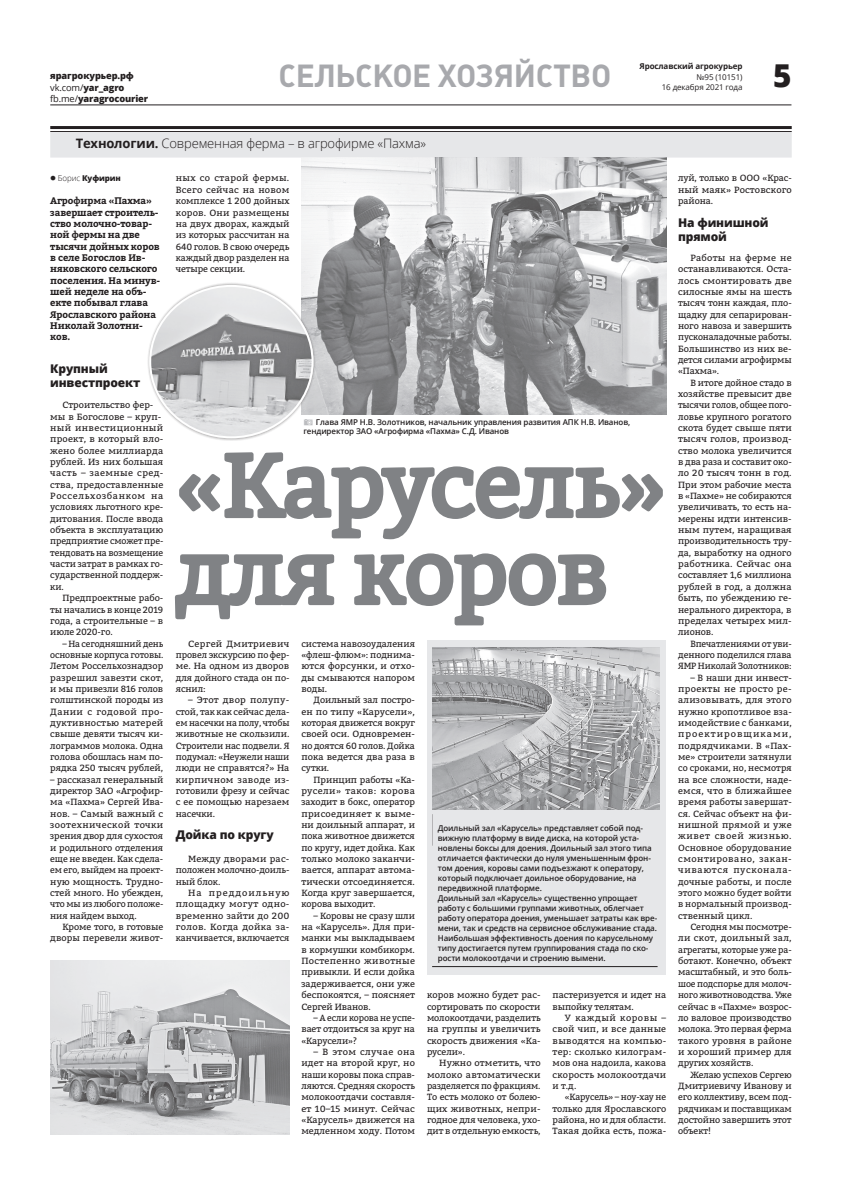
<style>
.page{position:relative;width:842px;height:1191px;background:#fff}
.page>*{position:absolute;margin:0;border:0;box-sizing:border-box;transform-origin:0 0}
.t1{font:88.3px/87px "Bitter";letter-spacing:-.01em;color:#808285}
.t2{font:700 31.5px "Plumb";letter-spacing:-.01em;color:#a8a9ad}
.t3{font:800 31.5px "Open Sans";color:#231f20}
.t4{font:300 13px "Open Sans";letter-spacing:-.015em;color:#231f20}
.t5{font:800 12px/14px "Open Sans";letter-spacing:-.015em;color:#231f20}
.t6{font:700 9.5px/11.3px "Bitter";letter-spacing:-.01em;color:#231f20}
.t7{font:800 9.2px/11.3px "Open Sans";letter-spacing:-.015em;color:#231f20}
.t8{font:9px/11.3px "Bitter";letter-spacing:-.005em;color:#231f20;text-align:justify}
.t9{font:600 8px/10px "Open Sans";letter-spacing:-.015em;color:#231f20}
.t10{font:8px "Open Sans";letter-spacing:-.015em;color:#231f20}
.t11{font:700 8px "Open Sans";letter-spacing:-.015em;color:#231f20}
.t12{font:800 8px "Open Sans";letter-spacing:-.015em;color:#231f20}
.s1{font-weight:400}
.s2{font-weight:700}
.s3{font-weight:300}
.s4{font-family:"SD Helveticons Demo";font-weight:400;font-size:12px;color:#bcbdc0}
</style>
<div class="page">
<hr style="left:50px;top:105px;width:741px;height:1px;background:#231f20">
<hr style="left:50px;top:126px;width:741px;height:3px;background:#231f20">
<hr style="left:50px;top:131px;width:741px;height:1px;background:#231f20">
<div style="left:50px;top:132px;width:741px;height:26px;background:#e6e7e9"></div>
<img style="left:301px;top:157px;width:365px;height:257px">
<img style="left:50px;top:960px;width:239px;height:174px">
<div style="left:146px;top:282px;width:170px;height:159px;background:#231f20;opacity:.25"></div>
<img style="left:150px;top:286px;width:22px;height:151px">
<svg style="left:172px;top:256px;width:493px;height:370px"></svg>
<div style="left:427px;top:641px;width:239px;height:334px;background:#e6e7e9"></div>
<img style="left:433px;top:648px;width:227px;height:161px">
<svg style="left:432px;top:814px;width:1px;height:31px"></svg>
<hr style="left:432px;top:966px;width:225px;height:1px;background:#231f20">
<h2 class="t2" style="left:278px;top:58px;width:334px">СЕЛЬСКОЕ ХОЗЯЙСТВО</h2>
<p class="t11" style="left:639px;top:61px;width:104px">Ярославский агрокурьер</p>
<p class="t10" style="left:696px;top:71px;width:47px">№95 (10151)</p>
<p class="t7" style="left:50px;top:70px;width:85px">ярагрокурьер.рф <span class="s1">vk.com/</span>yar_agro</p>
<p class="t10" style="left:662px;top:82px;width:82px">16 декабря 2021 года</p>
<p class="t7" style="left:50px;top:93px;width:99px"><span class="s1">fb.me/</span>yaragrocourier</p>
<h2 class="t3" style="left:773px;top:52px;width:20px">5</h2>
<h3 class="t4" style="left:76px;top:134px;width:352px"><span class="s2">Технологии.</span> Современная ферма – в агрофирме «Пахма»</h3>
<p class="t12" style="left:58px;top:172px;width:65px"><span class="s3">Борис</span> Куфирин</p>
<p class="t6" style="left:50px;top:195px;width:111px">Агрофирма «Пахма» завершает строитель&shy;ство молочно-товар&shy;ной фермы на две тысячи дойных коров в селе Богослов Ив&shy;няковского сельского поселения. На минув&shy;шей неделе на объ&shy;екте побывал глава<br>Ярославского района<br>Николай Золотни&shy;ков.</p>
<h3 class="t5" style="left:50px;top:361px;width:92px">Крупный инвестпроект</h3>
<p class="t8" style="left:50px;top:399px;width:115px;text-align:left;text-indent:12px">Строительство фер&shy;мы в Богослове – круп&shy;ный инвестиционный проект, в который вло&shy;жено более миллиарда рублей. Из них большая часть – заемные сред&shy;ства, предоставленные<br>Россельхозбанком на условиях льготного кре&shy;дитования. После ввода объекта в эксплуатацию предприятие сможет пре&shy;тендовать на возмещение части затрат в рамках го&shy;сударственной поддерж&shy;ки.</p>
<p class="t8" style="left:50px;top:592px;width:115px;text-indent:12px">Предпроектные рабо&shy;ты начались в конце 2019 года, а строительные – в июле 2020-го.</p>
<p class="t8" style="left:50px;top:638px;width:115px;text-indent:12px">– На сегодняшний день основные корпуса готовы.<br>Летом Россельхознадзор разрешил завезти скот, и мы привезли 816 голов голштинской породы из Дании с годовой про&shy;дуктивностью матерей свыше девяти тысяч ки&shy;лограммов молока. Одна голова обошлась нам по&shy;рядка 250 тысяч рублей,</p>
<p class="t8" style="left:50px;top:774px;width:115px">– рассказал генеральный директор ЗАО «Агрофир&shy;ма «Пахма» Сергей Ива&shy;нов. – Самый важный с зоотехнической точки зрения двор для сухостоя и родильного отделения еще не введен. Как сдела&shy;ем его, выйдем на проект&shy;ную мощность. Трудно&shy;стей много. Но убежден, что мы из любого положе&shy;ния найдем выход.</p>
<p class="t8" style="left:50px;top:921px;width:115px;text-align:right">Кроме того, в готовые дворы перевели живот-</p>
<p class="t8" style="left:176px;top:173px;width:115px">ных со старой фермы.<br>Всего сейчас на новом комплексе 1 200 дойных коров. Они размещены на двух дворах, каждый из которых рассчитан на 640 голов. В свою очередь каждый двор разделен на четыре секции.</p>
<p class="t9" style="left:303px;top:417px;width:328px;line-height:9.5px"><span class="s4">]</span> Глава ЯМР Н.В. Золотников, начальник управления развития АПК Н.В. Иванов, гендиректор ЗАО «Агрофирма «Пахма» С.Д. Иванов</p>
<h1 class="t1" style="left:176px;top:442px;width:491px">«Карусель» для коров</h1>
<p class="t8" style="left:176px;top:638px;width:115px;text-indent:12px">Сергей Дмитриевич провел экскурсию по фер&shy;ме. На одном из дворов для дойного стада он по&shy;яснил:</p>
<p class="t8" style="left:176px;top:694px;width:115px;text-indent:12px">– Этот двор полупу&shy;стой, так как сейчас дела&shy;ем насечки на полу, чтобы животные не скользили.<br>Строители нас подвели. Я подумал: «Неужели наши люди не справятся?» На кирпичном заводе из&shy;готовили фрезу и сейчас с ее помощью нарезаем насечки.</p>
<h3 class="t5" style="left:176px;top:827px;width:99px">Дойка по кругу</h3>
<p class="t8" style="left:176px;top:853px;width:115px;text-indent:12px">Между дворами рас&shy;положен молочно-доиль&shy;ный блок.</p>
<p class="t8" style="left:176px;top:887px;width:115px;text-indent:12px">На преддоильную площадку могут одно&shy;временно зайти до 200 голов. Когда дойка за&shy;канчивается, включается</p>
<p class="t8" style="left:301px;top:638px;width:115px">система навозоудаления «флеш-флюм»: поднима&shy;ются форсунки, и отхо&shy;ды смываются напором воды.</p>
<p class="t8" style="left:301px;top:694px;width:115px;text-indent:12px">Доильный зал постро&shy;ен по типу «Карусели», которая движется вокруг своей оси. Одновремен&shy;но доятся 60 голов. Дойка пока ведется два раза в сутки.</p>
<p class="t8" style="left:301px;top:774px;width:115px;text-indent:12px">Принцип работы «Ка&shy;русели» таков: корова заходит в бокс, оператор присоединяет к выме&shy;ни доильный аппарат, и пока животное движется по кругу, идет дойка. Как только молоко заканчи&shy;вается, аппарат автома&shy;тически отсоединяется.<br>Когда круг завершается, корова выходит.</p>
<p class="t8" style="left:301px;top:910px;width:115px;text-indent:12px">– Коровы не сразу шли на «Карусель». Для при&shy;манки мы выкладываем в кормушки комбикорм.<br>Постепенно животные привыкли. И если дойка задерживается, они уже беспокоятся, – поясняет Сергей Иванов.</p>
<p class="t8" style="left:301px;top:1012px;width:115px;text-indent:12px">– А если корова не успе&shy;вает отдоиться за круг на «Карусели»?</p>
<p class="t8" style="left:301px;top:1046px;width:115px;text-indent:12px">– В этом случае она идет на второй круг, но наши коровы пока справ&shy;ляются. Средняя скорость молокоотдачи составля&shy;ет 10–15 минут. Сейчас «Карусель» движется на медленном ходу. Потом</p>
<p class="t9" style="left:438px;top:822px;width:221px">Доильный зал «Карусель» представляет собой под&shy;вижную платформу в виде диска, на которой уста&shy;новлены боксы для доения. Доильный зал этого типа отличается фактически до нуля уменьшенным фрон&shy;том доения, коровы сами подъезжают к оператору, который подключает доильное оборудование, на передвижной платформе.<br>Доильный зал «Карусель» существенно упрощает работу с большими группами животных, облегчает работу оператора доения, уменьшает затраты как вре&shy;мени, так и средств на сервисное обслуживание стада.<br>Наибольшая эффективность доения по карусельному типу достигается путем группирования стада по ско&shy;рости молокоотдачи и строению вымени.</p>
<p class="t8" style="left:552px;top:989px;width:115px">пастеризуется и идет на выпойку телятам.</p>
<p class="t8" style="left:552px;top:1012px;width:115px;text-indent:12px">У каждый коровы – свой чип, и все данные выводятся на компью&shy;тер: сколько килограм&shy;мов она надоила, какова скорость молокоотдачи и т.д.</p>
<p class="t8" style="left:552px;top:1091px;width:115px;text-indent:12px">«Карусель» – ноу-хау не только для Ярославского района, но и для области.<br>Такая дойка есть, пожа-</p>
<p class="t8" style="left:427px;top:989px;width:115px">коров можно будет рас&shy;сортировать по скорости молокоотдачи, разделить на группы и увеличить скорость движения «Ка&shy;русели».</p>
<p class="t8" style="left:427px;top:1057px;width:115px;text-indent:12px">Нужно отметить, что молоко автоматически разделяется по фракциям.<br>То есть молоко от болею&shy;щих животных, непри&shy;годное для человека, ухо&shy;дит в отдельную емкость,</p>
<p class="t8" style="left:678px;top:173px;width:115px">луй, только в ООО «Крас&shy;ный маяк» Ростовского района.</p>
<h3 class="t5" style="left:678px;top:215px;width:92px">На финишной прямой</h3>
<p class="t8" style="left:678px;top:252px;width:115px;text-indent:12px">Работы на ферме не останавливаются. Оста&shy;лось смонтировать две силосные ямы на шесть тысяч тонн каждая, пло&shy;щадку для сепарирован&shy;ного навоза и завершить пусконаладочные работы.<br>Большинство из них ве&shy;дется силами агрофирмы «Пахма».</p>
<p class="t8" style="left:678px;top:377px;width:115px;text-indent:12px">В итоге дойное стадо в хозяйстве превысит две тысячи голов, общее пого&shy;ловье крупного рогатого скота будет свыше пяти тысяч голов, производ&shy;ство молока увеличится в два раза и составит око&shy;ло 20 тысяч тонн в год.<br>При этом рабочие места в «Пахме» не собираются увеличивать, то есть на&shy;мерены идти интенсив&shy;ным путем, наращивая производительность тру&shy;да, выработку на одного работника. Сейчас она составляет 1,6 миллиона рублей в год, а должна быть, по убеждению ге&shy;нерального директора, в пределах четырех мил&shy;лионов.</p>
<p class="t8" style="left:678px;top:638px;width:115px;text-indent:12px">Впечатлениями от уви&shy;денного поделился глава ЯМР Николай Золотников:</p>
<p class="t8" style="left:678px;top:672px;width:115px;text-indent:12px">– В наши дни инвест&shy;проекты не просто ре&shy;ализовывать, для этого нужно кропотливое вза&shy;имодействие с банками, проектировщиками, подрядчиками. В «Пах&shy;ме» строители затянули со сроками, но, несмотря на все сложности, наде&shy;емся, что в ближайшее время работы завершат&shy;ся. Сейчас объект на фи&shy;нишной прямой и уже живет своей жизнью.<br>Основное оборудование смонтировано, закан&shy;чиваются пусконала&shy;дочные работы, и после этого можно будет войти в нормальный производ&shy;ственный цикл.</p>
<p class="t8" style="left:678px;top:921px;width:115px;text-indent:12px">Сегодня мы посмотре&shy;ли скот, доильный зал, агрегаты, которые уже ра&shy;ботают. Конечно, объект масштабный, и это боль&shy;шое подспорье для молоч&shy;ного животноводства. Уже сейчас в «Пахме» возрос&shy;ло валовое производство молока. Это первая ферма такого уровня в районе и хороший пример для других хозяйств.</p>
<p class="t8" style="left:678px;top:1068px;width:115px;text-indent:12px">Желаю успехов Сергею Дмитриевичу Иванову и его коллективу, всем под&shy;рядчикам и поставщикам достойно завершить этот объект!</p>
</div>
